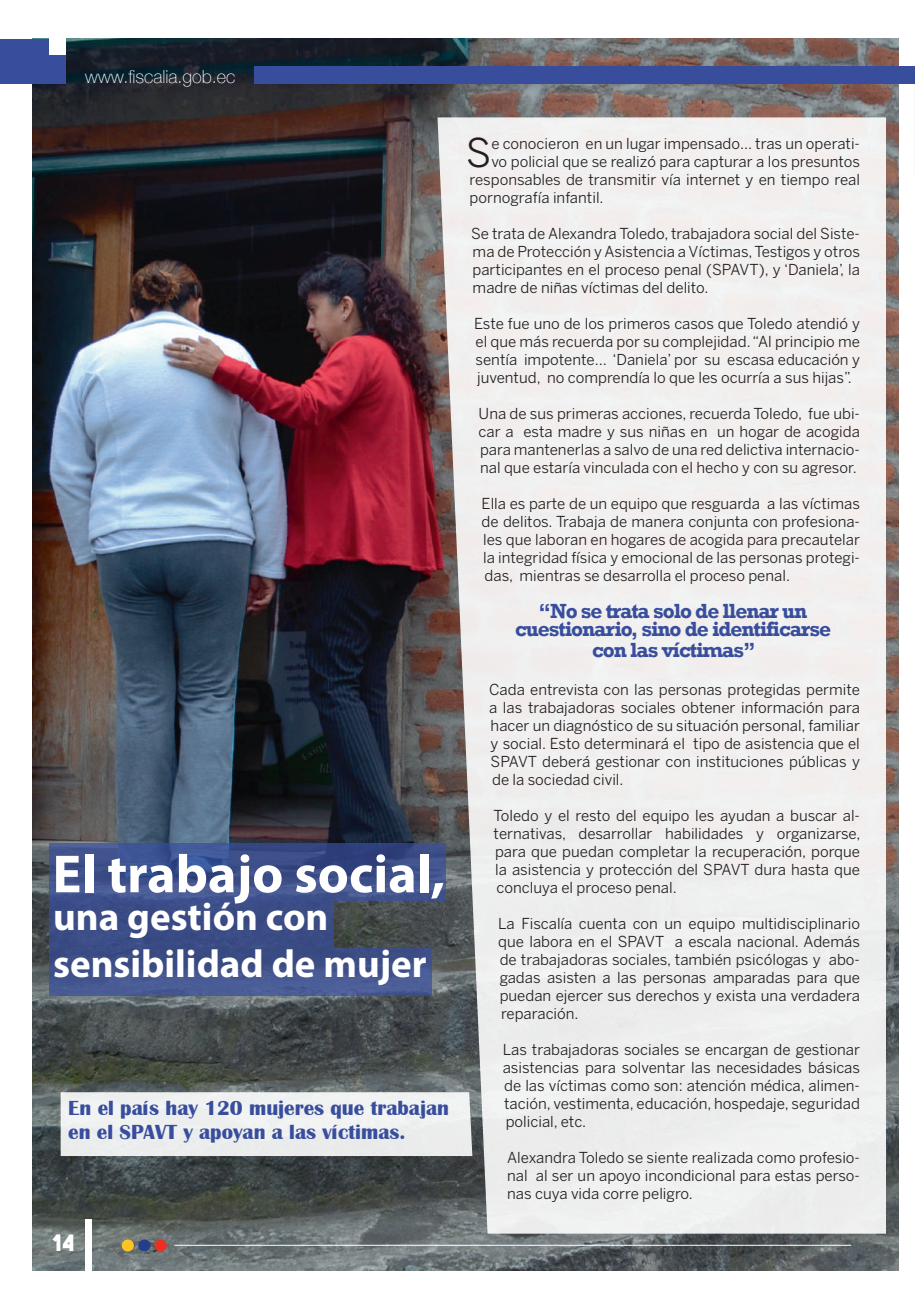
<style>
.page{position:relative;width:915px;height:1306px;background:#fff}
.page>*{position:absolute;margin:0;border:0;box-sizing:border-box;transform-origin:0 0}
.t1{font:700 54px "Myriad Pro";color:#fff}
.t2{font:39.3px "Benton Sans";color:#231f20}
.t3{font:700 39px/46.5px "Myriad Pro";color:#fff}
.t4{font:22.5px "The Bold Font";color:#fff}
.t5{font:700 21px/18px "Rockwell";letter-spacing:-.05em;color:#384e9d;text-align:center}
.t6{font:700 21px/24px "Britannic";color:#384e9d}
.t7{font:100 18px "Helvetica Neue";color:#fff}
.t8{font:15px/18px "Benton Sans";color:#231f20;text-align:justify}
</style>
<div class="page">
<img style="left:33px;top:39px;width:865px;height:1231px">
<div style="left:437px;top:117px;width:448px;height:1116px;background:#f1efee"></div>
<svg style="left:49px;top:843px;width:396px;height:57px;background:#3e508b"></svg>
<div style="left:49px;top:948px;width:382px;height:47px;background:linear-gradient(to right,#40528a,#45568f)"></div>
<div style="left:49px;top:900px;width:284px;height:48px;background:#3b4c85"></div>
<div style="left:61px;top:1092px;width:411px;height:63px;background:#eeefef"></div>
<div style="left:85px;top:1219px;width:6px;height:86px;background:#fff"></div>
<div style="left:0;top:39px;width:66px;height:44px;background:#384e9d"></div>
<div style="left:50px;top:39px;width:16px;height:16px;background:#fff"></div>
<div style="left:255px;top:66px;width:659px;height:17px;background:#384e9d"></div>
<hr style="left:912px;top:62px;width:2px;height:123px;background:#231f20;opacity:.75">
<hr style="left:914px;top:64px;width:1px;height:106px;background:#b3317e">
<div style="left:122px;top:1239px;width:12px;height:12px;background:#fec425;border-radius:50%"></div>
<div style="left:138px;top:1239px;width:12px;height:12px;background:#243e8d;border-radius:50%"></div>
<div style="left:154px;top:1239px;width:13px;height:12px;background:#ee2e22;border-radius:50%"></div>
<hr style="left:174px;top:1244px;width:676px;height:1px;background:#fff">
<p class="t7" style="left:85px;top:63px;width:152px">www.fiscalia.gob.ec</p>
<h1 class="t1" style="left:53px;top:838px;width:394px">El trabajo social,</h1>
<h3 class="t3" style="left:53px;top:892px;width:375px">una gestión con sensibilidad de mujer</h3>
<h3 class="t6" style="left:68px;top:1096px;width:382px">En el país hay 120 mujeres que trabajan en el SPAVT y apoyan a las víctimas.</h3>
<h3 class="t4" style="left:51px;top:1228px;width:24px">14</h3>
<h2 class="t2" style="left:465px;top:129px;width:27px">S</h2>
<p class="t8" style="left:491px;top:134px;width:370px">e conocieron en un lugar impensado… tras un operati-</p>
<p class="t8" style="left:491px;top:152px;width:370px">vo policial que se realizó para capturar a los presuntos</p>
<p class="t8" style="left:469px;top:170px;width:392px">responsables de transmitir vía internet y en tiempo real</p>
<p class="t8" style="left:469px;top:188px;width:135px">pornografía infantil.</p>
<p class="t8" style="left:471px;top:224px;width:390px">Se trata de Alexandra Toledo, trabajadora social del Siste&shy;ma de Protección y Asistencia a Víctimas, Testigos y otros participantes en el proceso penal (SPAVT), y ‘Daniela’, la madre de niñas víctimas del delito.</p>
<p class="t8" style="left:474px;top:314px;width:387px">Este fue uno de los primeros casos que Toledo atendió y el que más recuerda por su complejidad. “Al principio me sentía impotente… ‘Daniela’ por su escasa educación y juventud, no comprendía lo que les ocurría a sus hijas”.</p>
<p class="t8" style="left:478px;top:404px;width:383px">Una de sus primeras acciones, recuerda Toledo, fue ubi&shy;car a esta madre y sus niñas en un hogar de acogida para mantenerlas a salvo de una red delictiva internacio&shy;nal que estaría vinculada con el hecho y con su agresor.</p>
<p class="t8" style="left:481px;top:494px;width:380px">Ella es parte de un equipo que resguarda a las víctimas de delitos. Trabaja de manera conjunta con profesiona&shy;les que laboran en hogares de acogida para precautelar la integridad física y emocional de las personas protegi&shy;das, mientras se desarrolla el proceso penal.</p>
<h3 class="t5" style="left:515px;top:602px;width:317px">“No se trata solo de llenar un cuestionario, sino de identificarse</h3>
<h3 class="t5" style="left:592px;top:641px;width:165px">con las víctimas”</h3>
<p class="t8" style="left:489px;top:680px;width:372px">Cada entrevista con las personas protegidas permite a las trabajadoras sociales obtener información para hacer un diagnóstico de su situación personal, familiar y social. Esto determinará el tipo de asistencia que el SPAVT deberá gestionar con instituciones públicas y de la sociedad civil.</p>
<p class="t8" style="left:493px;top:806px;width:368px">Toledo y el resto del equipo les ayudan a buscar al&shy;ternativas, desarrollar habilidades y organizarse, para que puedan completar la recuperación, porque la asistencia y protección del SPAVT dura hasta que concluya el proceso penal.</p>
<p class="t8" style="left:498px;top:914px;width:363px">La Fiscalía cuenta con un equipo multidisciplinario que labora en el SPAVT a escala nacional. Además de trabajadoras sociales, también psicólogas y abo&shy;gadas asisten a las personas amparadas para que puedan ejercer sus derechos y exista una verdadera reparación.</p>
<p class="t8" style="left:502px;top:1040px;width:359px">Las trabajadoras sociales se encargan de gestionar asistencias para solventar las necesidades básicas de las víctimas como son: atención médica, alimen&shy;tación, vestimenta, educación, hospedaje, seguridad policial, etc.</p>
<p class="t8" style="left:507px;top:1148px;width:354px">Alexandra Toledo se siente realizada como profesio&shy;nal al ser un apoyo incondicional para estas perso&shy;nas cuya vida corre peligro.</p>
</div>
